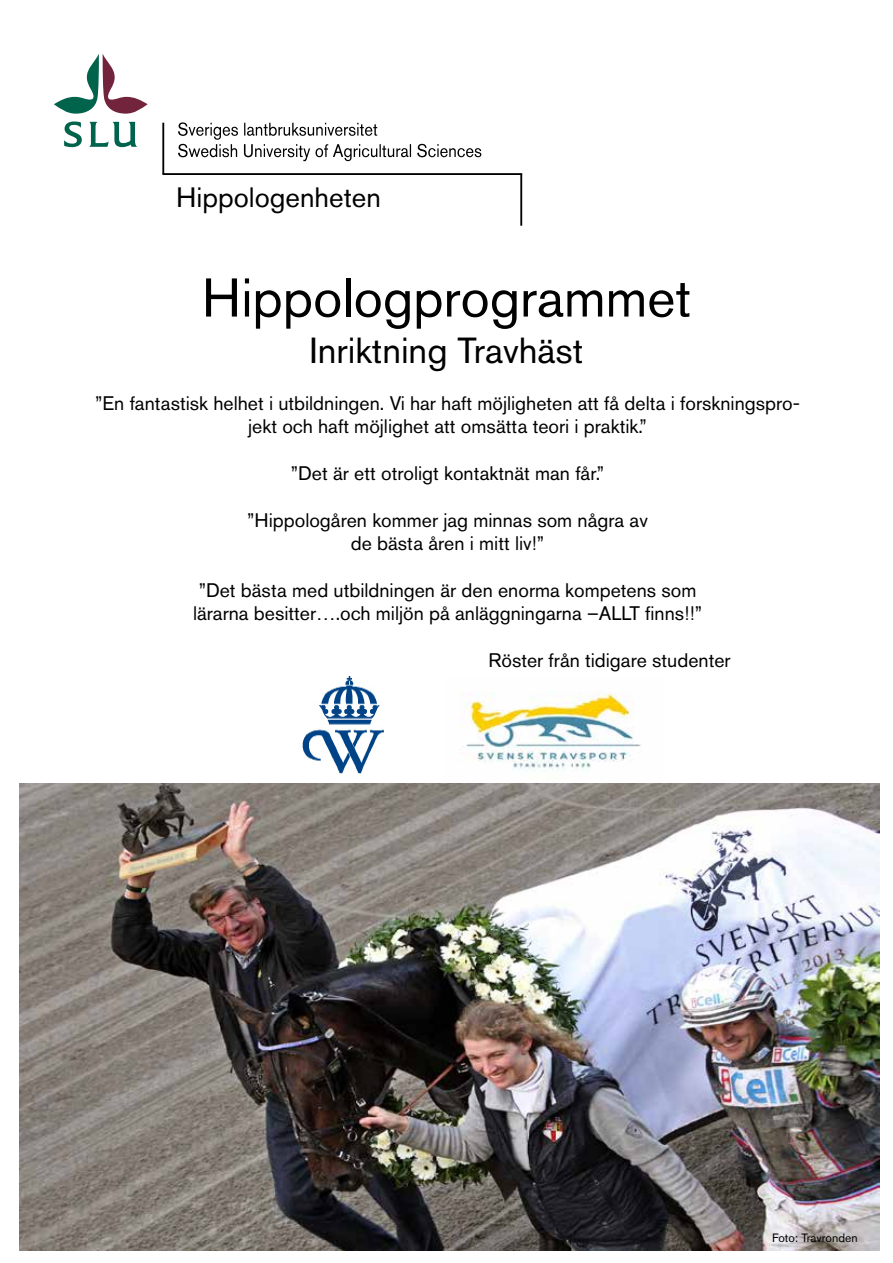
<style>
.page{position:relative;width:893px;height:1263px;background:#fff}
.page>*{position:absolute;margin:0;border:0;box-sizing:border-box;transform-origin:0 0}
.t1{font:54px "Akzidenz Grotesk Std";color:#000}
.t2{font:36px "Akzidenz Grotesk Std";color:#000}
.t3{font:27.75px "Akzidenz Grotesk Std";color:#000}
.t4{font:19.5px/23.4px "Akzidenz Grotesk Std";color:#000;text-align:center}
.t5{font:12px "Akzidenz Grotesk Std";color:#000}
</style>
<div class="page">
<svg style="left:54px;top:54px;width:94px;height:60px"></svg>
<svg style="left:64px;top:121px;width:18px;height:26px"></svg>
<svg style="left:89px;top:122px;width:48px;height:25px"></svg>
<svg style="left:178px;top:122px;width:303px;height:39px"></svg>
<hr style="left:163px;top:173px;width:359px;height:2px;background:#000">
<hr style="left:162px;top:123px;width:2px;height:51px;background:#000">
<hr style="left:520px;top:174px;width:2px;height:52px;background:#000">
<img style="left:443px;top:692px;width:219px;height:92px">
<img style="left:19px;top:784px;width:860px;height:466px">
<img style="left:302px;top:676px;width:82px;height:98px">
<h3 class="t3" style="left:176px;top:181px;width:206px">Hippologenheten</h3>
<h1 class="t1" style="left:202px;top:266px;width:491px">Hippologprogrammet</h1>
<h2 class="t2" style="left:310px;top:329px;width:275px">Inriktning Travhäst</h2>
<p class="t4" style="left:95px;top:391px;width:706px">”En fantastisk helhet i utbildningen. Vi har haft möjligheten att få delta i forskningspro&shy;jekt och haft möjlighet att omsätta teori i praktik.”</p>
<p class="t4" style="left:291px;top:461px;width:315px">”Det är ett otroligt kontaktnät man får.”</p>
<p class="t4" style="left:247px;top:508px;width:402px">”Hippologåren kommer jag minnas som några av de bästa åren i mitt liv!”</p>
<p class="t4" style="left:193px;top:578px;width:511px;text-align:left">”Det bästa med utbildningen är den enorma kompetens som lärarna besitter….och miljön på anläggningarna –ALLT finns!!”</p>
<p class="t4" style="left:488px;top:648px;width:244px">Röster från tidigare studenter</p>
<p class="t5" style="left:772px;top:1231px;width:87px">Foto: Travronden</p>
</div>
